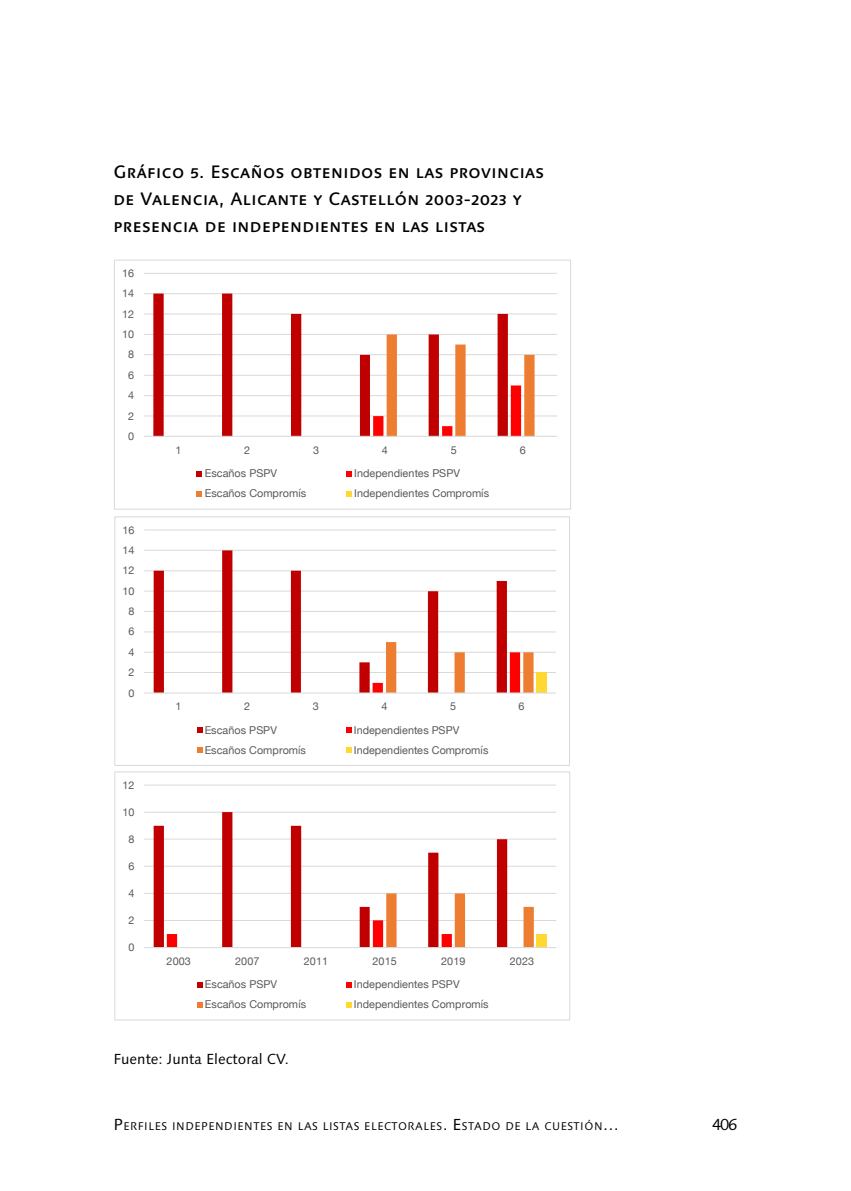
<style>
.page{position:relative;width:851px;height:1191px;background:#fff}
.page>*{position:absolute;margin:0;border:0;box-sizing:border-box;transform-origin:0 0}
.Tabla_títol{font:500 18px/27.2px "Linotype Syntax SC";letter-spacing:.025em;color:#000}
.t1{font:16px "Linotype Syntax";color:#000}
.Tabla_notes{font:14.6px "Linotype Syntax";color:#000}
.t2{font:11.2px "Linotype Syntax";letter-spacing:.05em;color:#000}
.t3{font:10.8px "Helvetica Neue";letter-spacing:.005em;color:#595959}
.s1{font-size:16px}
</style>
<div class="page">
<hr style="left:144px;top:415px;width:413px;height:1px;background:#d9d9d9">
<hr style="left:144px;top:395px;width:413px;height:1px;background:#d9d9d9">
<hr style="left:144px;top:375px;width:413px;height:1px;background:#d9d9d9">
<hr style="left:144px;top:354px;width:413px;height:1px;background:#d9d9d9">
<hr style="left:144px;top:334px;width:413px;height:1px;background:#d9d9d9">
<hr style="left:144px;top:313px;width:413px;height:1px;background:#d9d9d9">
<hr style="left:144px;top:293px;width:413px;height:1px;background:#d9d9d9">
<hr style="left:144px;top:273px;width:413px;height:1px;background:#d9d9d9">
<svg style="left:153px;top:293px;width:355px;height:143px"></svg>
<svg style="left:373px;top:334px;width:161px;height:102px"></svg>
<hr style="left:144px;top:436px;width:413px;height:1px;background:#d9d9d9">
<svg style="left:197px;top:471px;width:5px;height:5px"></svg>
<svg style="left:346px;top:471px;width:6px;height:5px"></svg>
<svg style="left:197px;top:491px;width:5px;height:5px"></svg>
<svg style="left:346px;top:491px;width:6px;height:5px"></svg>
<div style="left:114px;top:260px;width:457px;height:249px;border:1px solid #d9d9d9"></div>
<hr style="left:144px;top:672px;width:412px;height:1px;background:#d9d9d9">
<hr style="left:144px;top:652px;width:412px;height:1px;background:#d9d9d9">
<hr style="left:144px;top:631px;width:412px;height:1px;background:#d9d9d9">
<hr style="left:144px;top:611px;width:412px;height:1px;background:#d9d9d9">
<hr style="left:144px;top:590px;width:412px;height:1px;background:#d9d9d9">
<hr style="left:144px;top:570px;width:412px;height:1px;background:#d9d9d9">
<hr style="left:144px;top:550px;width:412px;height:1px;background:#d9d9d9">
<hr style="left:144px;top:529px;width:412px;height:1px;background:#d9d9d9">
<svg style="left:154px;top:550px;width:353px;height:142px"></svg>
<svg style="left:372px;top:642px;width:161px;height:50px"></svg>
<div style="left:536px;top:672px;width:10px;height:21px;background:#ffd932"></div>
<hr style="left:144px;top:692px;width:412px;height:1px;background:#d9d9d9">
<svg style="left:197px;top:727px;width:5px;height:6px"></svg>
<svg style="left:346px;top:727px;width:5px;height:6px"></svg>
<svg style="left:197px;top:747px;width:5px;height:6px"></svg>
<svg style="left:346px;top:747px;width:5px;height:6px"></svg>
<div style="left:114px;top:516px;width:456px;height:250px;border:1px solid #d9d9d9"></div>
<hr style="left:144px;top:920px;width:412px;height:1px;background:#d9d9d9">
<hr style="left:144px;top:893px;width:412px;height:1px;background:#d9d9d9">
<hr style="left:144px;top:865px;width:412px;height:1px;background:#d9d9d9">
<hr style="left:144px;top:838px;width:412px;height:1px;background:#d9d9d9">
<hr style="left:144px;top:811px;width:412px;height:1px;background:#d9d9d9">
<hr style="left:144px;top:784px;width:412px;height:1px;background:#d9d9d9">
<svg style="left:154px;top:812px;width:353px;height:135px"></svg>
<svg style="left:167px;top:893px;width:366px;height:54px"></svg>
<div style="left:536px;top:934px;width:11px;height:13px;background:#ffd932"></div>
<hr style="left:144px;top:947px;width:412px;height:1px;background:#d9d9d9">
<svg style="left:197px;top:982px;width:5px;height:5px"></svg>
<svg style="left:346px;top:982px;width:5px;height:5px"></svg>
<svg style="left:197px;top:1002px;width:5px;height:5px"></svg>
<svg style="left:346px;top:1002px;width:5px;height:5px"></svg>
<div style="left:114px;top:771px;width:456px;height:249px;border:1px solid #d9d9d9"></div>
<p class="Tabla_títol" style="left:113px;top:158px;width:432px">Gráfico 5. Escaños obtenidos en las provincias de Valencia, Alicante y Castellón 2003-2023 y presencia de independientes en las listas</p>
<p class="t3" style="left:122px;top:265px;width:14px">16</p>
<p class="t3" style="left:122px;top:285px;width:14px">14</p>
<p class="t3" style="left:122px;top:306px;width:14px">12</p>
<p class="t3" style="left:122px;top:326px;width:14px">10</p>
<p class="t3" style="left:128px;top:347px;width:8px">8</p>
<p class="t3" style="left:128px;top:367px;width:8px">6</p>
<p class="t3" style="left:128px;top:387px;width:8px">4</p>
<p class="t3" style="left:128px;top:408px;width:8px">2</p>
<p class="t3" style="left:128px;top:428px;width:8px">0</p>
<p class="t3" style="left:122px;top:522px;width:14px">16</p>
<p class="t3" style="left:122px;top:542px;width:14px">14</p>
<p class="t3" style="left:122px;top:562px;width:14px">12</p>
<p class="t3" style="left:122px;top:583px;width:14px">10</p>
<p class="t3" style="left:128px;top:603px;width:8px">8</p>
<p class="t3" style="left:128px;top:623px;width:8px">6</p>
<p class="t3" style="left:128px;top:644px;width:8px">4</p>
<p class="t3" style="left:128px;top:664px;width:8px">2</p>
<p class="t3" style="left:128px;top:685px;width:8px">0</p>
<p class="t3" style="left:122px;top:777px;width:14px">12</p>
<p class="t3" style="left:122px;top:804px;width:14px">10</p>
<p class="t3" style="left:128px;top:831px;width:8px">8</p>
<p class="t3" style="left:128px;top:858px;width:8px">6</p>
<p class="t3" style="left:128px;top:885px;width:8px">4</p>
<p class="t3" style="left:128px;top:912px;width:8px">2</p>
<p class="t3" style="left:128px;top:939px;width:8px">0</p>
<p class="t3" style="left:175px;top:442px;width:8px">1</p>
<p class="t3" style="left:244px;top:442px;width:8px">2</p>
<p class="t3" style="left:313px;top:442px;width:8px">3</p>
<p class="t3" style="left:382px;top:442px;width:8px">4</p>
<p class="t3" style="left:451px;top:442px;width:8px">5</p>
<p class="t3" style="left:519px;top:442px;width:8px">6</p>
<p class="t3" style="left:205px;top:465px;width:74px">Escaños PSPV</p>
<p class="t3" style="left:354px;top:465px;width:107px">Independientes PSPV</p>
<p class="t3" style="left:205px;top:486px;width:103px">Escaños Compromís</p>
<p class="t3" style="left:354px;top:486px;width:137px">Independientes Compromís</p>
<p class="t3" style="left:176px;top:698px;width:8px">1</p>
<p class="t3" style="left:244px;top:698px;width:8px">2</p>
<p class="t3" style="left:313px;top:698px;width:8px">3</p>
<p class="t3" style="left:381px;top:698px;width:8px">4</p>
<p class="t3" style="left:450px;top:698px;width:8px">5</p>
<p class="t3" style="left:518px;top:698px;width:8px">6</p>
<p class="t3" style="left:205px;top:722px;width:74px">Escaños PSPV</p>
<p class="t3" style="left:354px;top:722px;width:107px">Independientes PSPV</p>
<p class="t3" style="left:205px;top:742px;width:103px">Escaños Compromís</p>
<p class="t3" style="left:354px;top:742px;width:136px">Independientes Compromís</p>
<p class="t3" style="left:167px;top:953px;width:26px">2003</p>
<p class="t3" style="left:235px;top:953px;width:26px">2007</p>
<p class="t3" style="left:304px;top:953px;width:26px">2011</p>
<p class="t3" style="left:372px;top:953px;width:26px">2015</p>
<p class="t3" style="left:441px;top:953px;width:26px">2019</p>
<p class="t3" style="left:510px;top:953px;width:26px">2023</p>
<p class="t3" style="left:205px;top:976px;width:74px">Escaños PSPV</p>
<p class="t3" style="left:354px;top:976px;width:107px">Independientes PSPV</p>
<p class="t3" style="left:205px;top:996px;width:103px">Escaños Compromís</p>
<p class="t3" style="left:354px;top:996px;width:136px">Independientes Compromís</p>
<p class="Tabla_notes" style="left:113px;top:1050px;width:177px">Fuente: Junta Electoral CV.</p>
<p class="t2" style="left:113px;top:1119px;width:506px"><span class="s1">P</span>ERFILES INDEPENDIENTES EN LAS LISTAS ELECTORALES<span class="s1">. E</span>STADO DE LA CUESTIÓN<span class="s1">...</span></p>
<h2 class="t1" style="left:711px;top:1115px;width:27px">406</h2>
</div>
